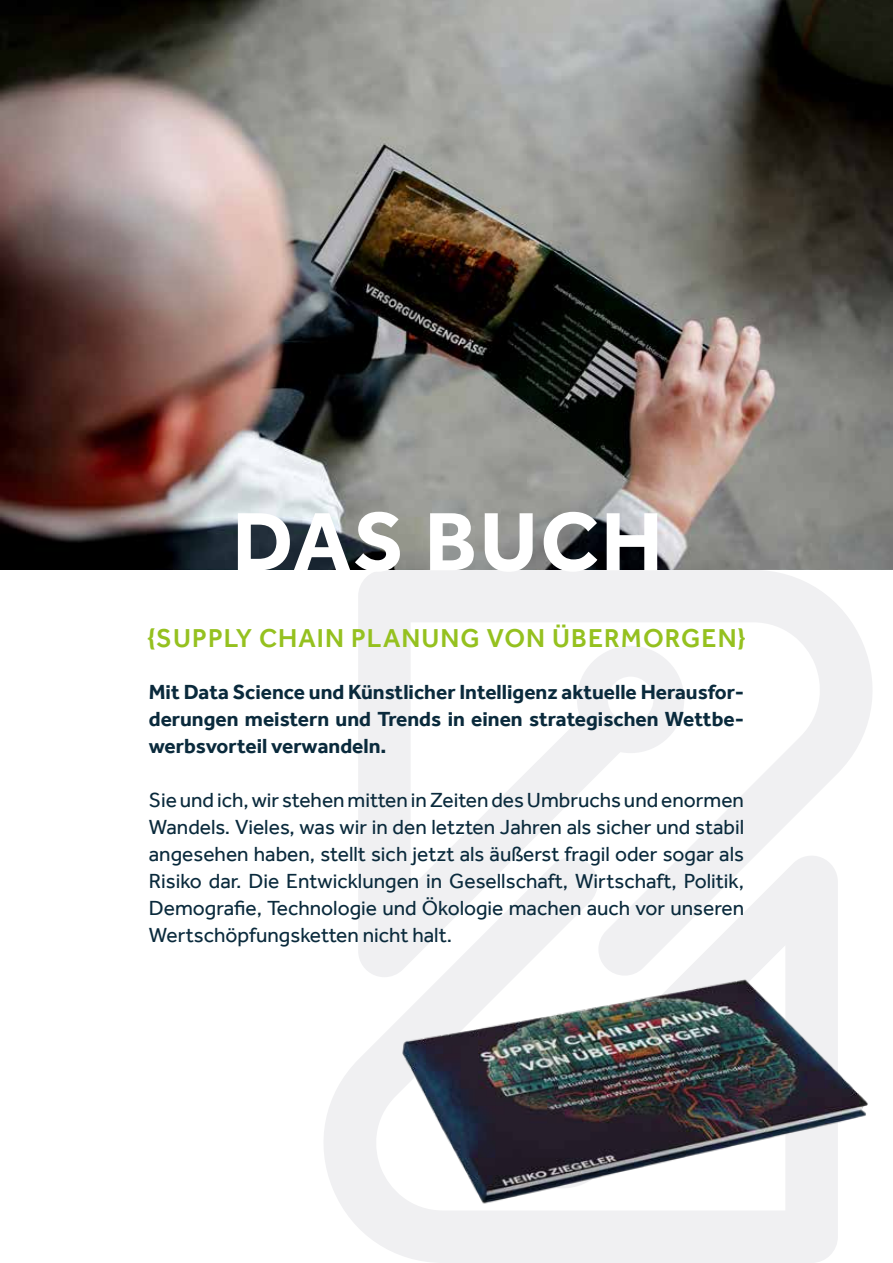
<style>
.page{position:relative;width:893px;height:1263px;background:#fff}
.page>*{position:absolute;margin:0;border:0;box-sizing:border-box;transform-origin:0 0}
.t1{font:700 85.5px "Effra";letter-spacing:.03em;color:#fff}
.t2{font:500 26.55px "Effra";letter-spacing:.04em;color:#95c11f}
.t3{font:21px/27px "Effra";color:#0a2a3c;text-align:justify}
.t4{font:700 21px/27px "Effra";color:#0a2a3c;text-align:justify}
</style>
<div class="page">
<svg style="left:358px;top:570px;width:514px;height:283px"></svg>
<svg style="left:324px;top:853px;width:514px;height:410px;fill:#f0f0f2"></svg>
<svg style="left:577px;top:646px;width:107px;height:107px"></svg>
<img style="left:0;top:0;width:893px;height:570px">
<img style="left:375px;top:952px;width:493px;height:271px">
<h1 class="t1" style="left:232px;top:497px;width:432px">DAS BUCH</h1>
<p class="t2" style="left:147px;top:624px;width:600px">{SUPPLY CHAIN PLANUNG VON ÜBERMORGEN}</p>
<p class="t4" style="left:149px;top:678px;width:597px">Mit Data Science und Künstlicher Intelligenz aktuelle Herausfor&shy;derungen meistern und Trends in einen strategischen Wettbe&shy;werbsvorteil verwandeln.</p>
<p class="t3" style="left:149px;top:786px;width:597px">Sie und ich, wir stehen mitten in Zeiten des Umbruchs und enormen Wandels. Vieles, was wir in den letzten Jahren als sicher und stabil angesehen haben, stellt sich jetzt als äußerst fragil oder sogar als Risiko dar. Die Entwicklungen in Gesellschaft, Wirtschaft, Politik, Demografie, Technologie und Ökologie machen auch vor unseren Wertschöpfungsketten nicht halt.</p>
</div>
